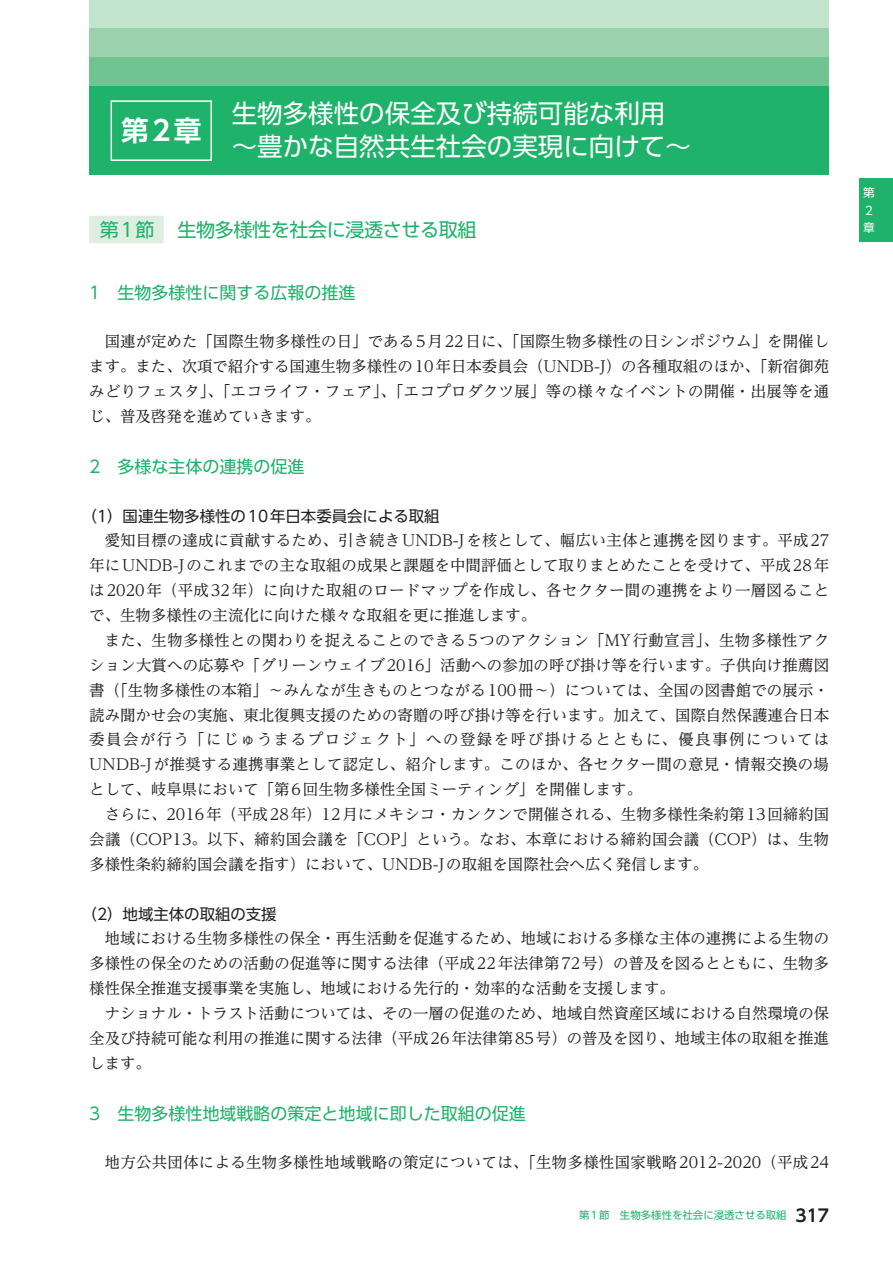
<style>
.page{position:relative;width:893px;height:1263px;background:#fff}
.page>*{position:absolute;margin:0;border:0;box-sizing:border-box;transform-origin:0 0}
.t1{font:700 27.6px "UD Shin Go Pro De";color:#fff}
.t2{font:25.5px/33px "UD Shin Go Pro";color:#fff}
.t3{font:19.2px "UD Shin Go Pro";letter-spacing:-.025em;color:#1eb26a}
.t4{font:16.95px "UD Shin Go Pro";color:#1eb26a}
.t5{font:15.45px/24.9px "UD Reimin Pro";color:#231f20;text-align:justify}
.t6{font:15.45px "UD Reimin Pro";letter-spacing:.02em;color:#231f20}
.t7{font:15.45px "UD Shin Go Pro";color:#231f20}
.t8{font:11.7px/17.5px "UD Shin Go Pro";color:#fff}
.t9{font:10.35px "UD Shin Go Pro";color:#1eb26a}
.s1{font-family:"UD Shin Go Pro De";font-weight:700;font-size:16.95px;color:#231f20}
</style>
<div class="page">
<div style="left:859px;top:179px;width:34px;height:63px;background:#1eb26a"></div>
<div style="left:89px;top:216px;width:75px;height:27px;background:#deefe2"></div>
<div style="left:89px;top:0;width:740px;height:174px;background:#1eb26a"></div>
<div style="left:89px;top:0;width:740px;height:28px;background:#c2e3cc"></div>
<div style="left:89px;top:28px;width:740px;height:29px;background:#9ad2ae"></div>
<div style="left:89px;top:57px;width:740px;height:28px;background:#6fc492"></div>
<div style="left:111px;top:100px;width:101px;height:61px;border:1px solid #fff"></div>
<h1 class="t1" style="left:121px;top:108px;width:82px">第2章</h1>
<h2 class="t2" style="left:232px;top:96px;width:461px">生物多様性の保全及び持続可能な利用～豊かな自然共生社会の実現に向けて～</h2>
<p class="t3" style="left:100px;top:214px;width:378px">第1節　生物多様性を社会に浸透させる取組</p>
<p class="t4" style="left:89px;top:279px;width:268px">1　生物多様性に関する広報の推進</p>
<p class="t5" style="left:89px;top:329px;width:741px;text-indent:15px">国連が定めた「国際生物多様性の日」である5月22日に、「国際生物多様性の日シンポジウム」を開催します。また、次項で紹介する国連生物多様性の10年日本委員会（UNDB-J）の各種取組のほか、「新宿御苑みどりフェスタ」、「エコライフ・フェア」、「エコプロダクツ展」等の様々なイベントの開催・出展等を通じ、普及啓発を進めていきます。</p>
<p class="t4" style="left:89px;top:453px;width:217px">2　多様な主体の連携の促進</p>
<p class="t7" style="left:82px;top:503px;width:360px">（1）国連生物多様性の10年日本委員会による取組</p>
<p class="t5" style="left:89px;top:528px;width:742px;text-indent:15px">愛知目標の達成に貢献するため、引き続きUNDB-Jを核として、幅広い主体と連携を図ります。平成27年にUNDB-Jのこれまでの主な取組の成果と課題を中間評価として取りまとめたことを受けて、平成28年は2020年（平成32年）に向けた取組のロードマップを作成し、各セクター間の連携をより一層図ることで、生物多様性の主流化に向けた様々な取組を更に推進します。</p>
<p class="t5" style="left:89px;top:627px;width:741px;text-indent:15px">また、生物多様性との関わりを捉えることのできる5つのアクション「MY行動宣言」、生物多様性アクション大賞への応募や「グリーンウェイブ2016」活動への参加の呼び掛け等を行います。子供向け推薦図書（「生物多様性の本箱」～みんなが生きものとつながる100冊～）については、全国の図書館での展示・読み聞かせ会の実施、東北復興支援のための寄贈の呼び掛け等を行います。加えて、国際自然保護連合日本委員会が行う「にじゅうまるプロジェクト」への登録を呼び掛けるとともに、優良事例についてはUNDB-Jが推奨する連携事業として認定し、紹介します。このほか、各セクター間の意見・情報交換の場として、岐阜県において「第6回生物多様性全国ミーティング」を開催します。</p>
<p class="t5" style="left:89px;top:801px;width:741px;text-indent:15px">さらに、2016年（平成28年）12月にメキシコ・カンクンで開催される、生物多様性条約第13回締約国会議（COP13。以下、締約国会議を「COP」という。なお、本章における締約国会議（COP）は、生物多様性条約締約国会議を指す）において、UNDB-Jの取組を国際社会へ広く発信します。</p>
<p class="t7" style="left:82px;top:901px;width:197px">（2）地域主体の取組の支援</p>
<p class="t5" style="left:89px;top:926px;width:741px;text-indent:15px">地域における生物多様性の保全・再生活動を促進するため、地域における多様な主体の連携による生物の多様性の保全のための活動の促進等に関する法律（平成22年法律第72号）の普及を図るとともに、生物多様性保全推進支援事業を実施し、地域における先行的・効率的な活動を支援します。</p>
<p class="t5" style="left:89px;top:1000px;width:741px;text-indent:15px">ナショナル・トラスト活動については、その一層の促進のため、地域自然資産区域における自然環境の保全及び持続可能な利用の推進に関する法律（平成26年法律第85号）の普及を図り、地域主体の取組を推進します。</p>
<p class="t4" style="left:89px;top:1100px;width:438px">3　生物多様性地域戦略の策定と地域に即した取組の促進</p>
<p class="t6" style="left:105px;top:1150px;width:726px">地方公共団体による生物多様性地域戦略の策定については、「生物多様性国家戦略2012-2020（平成24</p>
<p class="t9" style="left:579px;top:1207px;width:251px">第1節　生物多様性を社会に浸透させる取組 <span class="s1">317</span></p>
<p class="t8" style="left:863px;top:184px;width:13px">第<br>2章</p>
</div>
